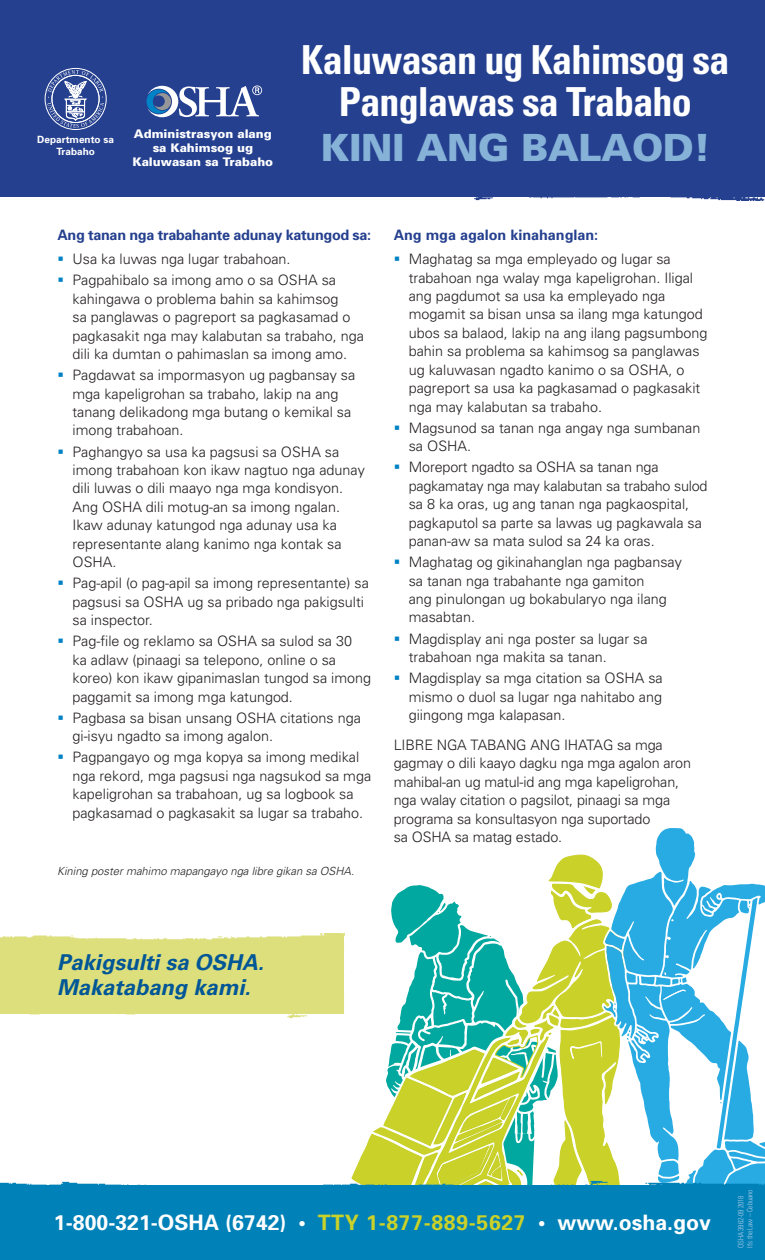
<style>
.page{position:relative;width:765px;height:1260px;background:#fff}
.page>*{position:absolute;margin:0;border:0;box-sizing:border-box;transform-origin:0 0}
.t1{font:700 condensed 40px/42.5px "Univers";letter-spacing:-.02em;color:#fff;text-align:center}
.t2{font:900 37.5px "Univers";letter-spacing:-.01em;color:#87b2d8}
.Bullet_2{font:italic 700 21.88px/25px "Univers";color:#005696}
.t3{font:700 21.25px "Univers";color:#fff}
.Bullet{font:300 14.38px/18.5px "Univers";color:#231f20}
.Subhead{font:700 14.38px "Univers";letter-spacing:-.02em;color:#25408f}
.Subhead-2{font:700 14.38px "Univers";color:#25408f}
.t4{font:900 11.88px/13.8px "Univers";color:#fff;text-align:center}
.Bullet_2-2{font:italic 300 11.25px "Univers";color:#231f20}
.t5{font:700 10px/12px "Univers";color:#fff;text-align:center}
.t6{font:300 condensed 7.5px/9px "Univers";letter-spacing:-.02em;color:#accceb}
.s1{color:#cad129}
</style>
<div class="page">
<svg style="left:359px;top:828px;width:406px;height:332px"></svg>
<div style="left:0;top:0;width:765px;height:196px;background:#25408f"></div>
<img style="left:0;top:196px;width:765px;height:5px">
<svg style="left:147px;top:85px;width:115px;height:32px"></svg>
<div style="left:45px;top:68px;width:62px;height:62px;border:1px solid #fff;border-radius:50%"></div>
<svg style="left:47px;top:70px;width:57px;height:58px"></svg>
<div style="left:0;top:1186px;width:765px;height:74px;background:#0081b7"></div>
<img style="left:0;top:1160px;width:765px;height:26px">
<div style="left:0;top:945px;width:344px;height:68px;background:#dcdf7c"></div>
<img style="left:0;top:933px;width:344px;height:12px">
<img style="left:0;top:1013px;width:344px;height:5px">
<img style="left:316px;top:934px;width:57px;height:79px">
<p class="t5" style="left:37px;top:133px;width:78px">Departmento sa<br>Trabaho</p>
<p class="t4" style="left:132px;top:127px;width:142px">Administrasyon alang sa Kahimsog ug<br>Kaluwasan sa Trabaho</p>
<p class="t1" style="left:301px;top:38px;width:430px">Kaluwasan ug Kahimsog sa<br>Panglawas sa Trabaho</p>
<p class="t2" style="left:320px;top:124px;width:392px">KINI ANG BALAOD!</p>
<p class="Subhead" style="left:57px;top:225px;width:315px">Ang tanan nga trabahante adunay katungod sa:</p>
<p class="Bullet" style="left:72px;top:249px;width:220px">Usa ka luwas nga lugar trabahoan.</p>
<p class="Bullet" style="left:72px;top:270px;width:293px">Pagpahibalo sa imong amo o sa OSHA sa kahingawa o problema bahin sa kahimsog<br>sa panglawas o pagreport sa pagkasamad o pagkasakit nga may kalabutan sa trabaho, nga dili ka dumtan o pahimaslan sa imong amo.</p>
<p class="Bullet" style="left:72px;top:365px;width:284px">Pagdawat sa impormasyon ug pagbansay sa mga kapeligrohan sa trabaho, lakip na ang tanang delikadong mga butang o kemikal sa imong trabahoan.</p>
<p class="Bullet" style="left:72px;top:442px;width:294px">Paghangyo sa usa ka pagsusi sa OSHA sa imong trabahoan kon ikaw nagtuo nga adunay dili luwas o dili maayo nga mga kondisyon.<br>Ang OSHA dili motug-an sa imong ngalan.<br>Ikaw adunay katungod nga adunay usa ka representante alang kanimo nga kontak sa OSHA.</p>
<p class="Bullet" style="left:72px;top:574px;width:298px">Pag-apil (o pag-apil sa imong representante) sa pagsusi sa OSHA ug sa pribado nga pakigsulti sa inspector.</p>
<p class="Bullet" style="left:72px;top:632px;width:300px">Pag-file og reklamo sa OSHA sa sulod sa 30<br>ka adlaw (pinaagi sa telepono, online o sa koreo) kon ikaw gipanimaslan tungod sa imong paggamit sa imong mga katungod.</p>
<p class="Bullet" style="left:72px;top:708px;width:290px">Pagbasa sa bisan unsang OSHA citations nga gi-isyu ngadto sa imong agalon.</p>
<p class="Bullet" style="left:72px;top:748px;width:300px">Pagpangayo og mga kopya sa imong medikal nga rekord, mga pagsusi nga nagsukod sa mga kapeligrohan sa trabahoan, ug sa logbook sa pagkasamad o pagkasakit sa lugar sa trabaho.</p>
<p class="Bullet_2-2" style="left:57px;top:864px;width:298px">Kining poster mahimo mapangayo nga libre gikan sa OSHA.</p>
<p class="Subhead-2" style="left:394px;top:225px;width:206px">Ang mga agalon kinahanglan:</p>
<p class="Bullet" style="left:409px;top:249px;width:300px">Maghatag sa mga empleyado og lugar sa trabahoan nga walay mga kapeligrohan. Iligal ang pagdumot sa usa ka empleyado nga mogamit sa bisan unsa sa ilang mga katungod ubos sa balaod, lakip na ang ilang pagsumbong bahin sa problema sa kahimsog sa panglawas ug kaluwasan ngadto kanimo o sa OSHA, o pagreport sa usa ka pagkasamad o pagkasakit nga may kalabutan sa trabaho.</p>
<p class="Bullet" style="left:409px;top:418px;width:293px">Magsunod sa tanan nga angay nga sumbanan sa OSHA.</p>
<p class="Bullet" style="left:409px;top:458px;width:300px">Moreport ngadto sa OSHA sa tanan nga pagkamatay nga may kalabutan sa trabaho sulod sa 8 ka oras, ug ang tanan nga pagkaospital, pagkaputol sa parte sa lawas ug pagkawala sa panan-aw sa mata sulod sa 24 ka oras.</p>
<p class="Bullet" style="left:409px;top:552px;width:275px">Maghatag og gikinahanglan nga pagbansay sa tanan nga trabahante nga gamiton<br>ang pinulongan ug bokabularyo nga ilang masabtan.</p>
<p class="Bullet" style="left:409px;top:629px;width:240px">Magdisplay ani nga poster sa lugar sa trabahoan nga makita sa tanan.</p>
<p class="Bullet" style="left:409px;top:668px;width:255px;text-align:justify">Magdisplay sa mga citation sa OSHA sa mismo o duol sa lugar nga nahitabo ang giingong mga kalapasan.</p>
<p class="Bullet" style="left:394px;top:735px;width:299px">LIBRE NGA TABANG ANG IHATAG sa mga gagmay o dili kaayo dagku nga mga agalon aron mahibal-an ug matul‑id ang mga kapeligrohan, nga walay citation o pagsilot, pinaagi sa mga programa sa konsultasyon nga suportado<br>sa OSHA sa matag estado.</p>
<p class="Bullet_2" style="left:57px;top:950px;width:208px">Pakigsulti sa OSHA.<br>Makatabang kami.</p>
<p class="t3" style="left:54px;top:1209px;width:659px">1-800-321-OSHA (6742) • <span class="s1">TTY 1-877-889-5627</span> • www.osha.gov</p>
<p class="t6" style="left:736px;top:1248px;width:60px;rotate:-90deg">OSHA 3962-09 2018<br>It’s the Law – Cebuano</p>
</div>
